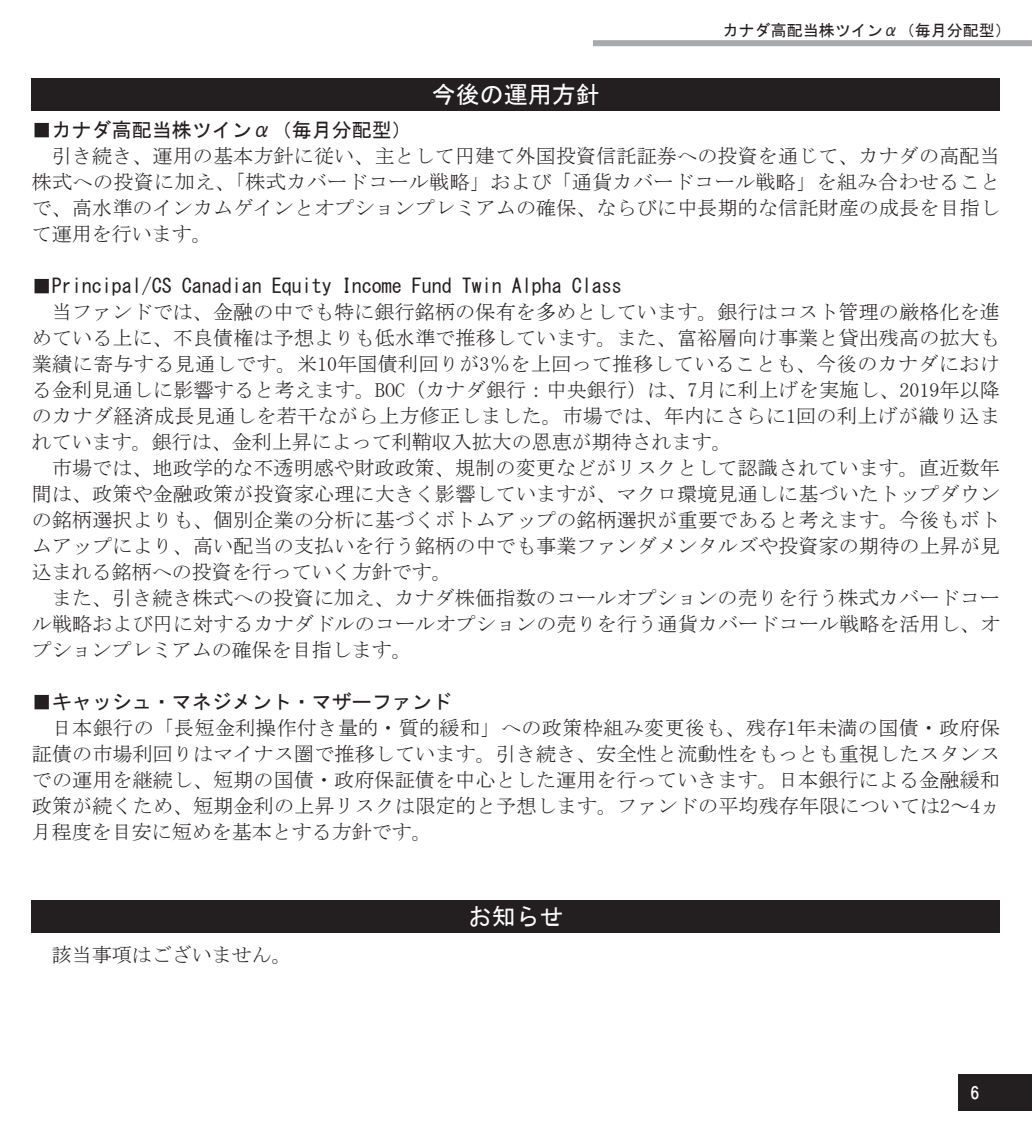
<style>
.page{position:relative;width:1032px;height:1134px;background:#fff}
.page>*{position:absolute;margin:0;border:0;box-sizing:border-box;transform-origin:0 0}
.t1{font:24px "MS Gothic";color:#fff}
.t2{font:20px/26px "MS Mincho";letter-spacing:.01em;color:#231f20;text-align:justify}
.t3{font:20px "MS Gothic";color:#231f20}
.t4{font:16.6px "HGS Gothic E";color:#fff}
.t5{font:16px "MS Gothic";color:#231f20}
</style>
<div class="page">
<div style="left:958px;top:1074px;width:74px;height:37px;background:#231f20"></div>
<div style="left:593px;top:40px;width:439px;height:6px;background:#a8a9ad"></div>
<div style="left:32px;top:78px;width:968px;height:32px;background:#231f20"></div>
<div style="left:32px;top:900px;width:968px;height:32px;background:#231f20"></div>
<p class="t1" style="left:432px;top:82px;width:169px">今後の運用方針</p>
<p class="t5" style="left:723px;top:23px;width:289px">カナダ高配当株ツインα（毎月分配型）</p>
<p class="t3" style="left:32px;top:120px;width:381px">■カナダ高配当株ツインα（毎月分配型）</p>
<p class="t2" style="left:32px;top:143px;width:970px;text-indent:20px">引き続き、運用の基本方針に従い、主として円建て外国投資信託証券への投資を通じて、カナダの高配当株式への投資に加え、「株式カバードコール戦略」および「通貨カバードコール戦略」を組み合わせることで、高水準のインカムゲインとオプションプレミアムの確保、ならびに中長期的な信託財産の成長を目指して運用を行います。</p>
<p class="t3" style="left:32px;top:276px;width:592px">■Principal/CS Canadian Equity Income Fund Twin Alpha Class</p>
<p class="t2" style="left:32px;top:299px;width:970px;text-indent:20px">当ファンドでは、金融の中でも特に銀行銘柄の保有を多めとしています。銀行はコスト管理の厳格化を進めている上に、不良債権は予想よりも低水準で推移しています。また、富裕層向け事業と貸出残高の拡大も業績に寄与する見通しです。米10年国債利回りが3％を上回って推移していることも、今後のカナダにおける金利見通しに影響すると考えます。BOC（カナダ銀行：中央銀行）は、7月に利上げを実施し、2019年以降のカナダ経済成長見通しを若干ながら上方修正しました。市場では、年内にさらに1回の利上げが織り込まれています。銀行は、金利上昇によって利鞘収入拡大の恩恵が期待されます。</p>
<p class="t2" style="left:32px;top:455px;width:970px;text-indent:20px">市場では、地政学的な不透明感や財政政策、規制の変更などがリスクとして認識されています。直近数年間は、政策や金融政策が投資家心理に大きく影響していますが、マクロ環境見通しに基づいたトップダウンの銘柄選択よりも、個別企業の分析に基づくボトムアップの銘柄選択が重要であると考えます。今後もボトムアップにより、高い配当の支払いを行う銘柄の中でも事業ファンダメンタルズや投資家の期待の上昇が見込まれる銘柄への投資を行っていく方針です。</p>
<p class="t2" style="left:32px;top:585px;width:970px;text-indent:20px">また、引き続き株式への投資に加え、カナダ株価指数のコールオプションの売りを行う株式カバードコール戦略および円に対するカナダドルのコールオプションの売りを行う通貨カバードコール戦略を活用し、オプションプレミアムの確保を目指します。</p>
<p class="t3" style="left:32px;top:692px;width:421px">■キャッシュ・マネジメント・マザーファンド</p>
<p class="t2" style="left:32px;top:715px;width:970px;text-indent:20px">日本銀行の「長短金利操作付き量的・質的緩和」への政策枠組み変更後も、残存1年未満の国債・政府保証債の市場利回りはマイナス圏で推移しています。引き続き、安全性と流動性をもっとも重視したスタンスでの運用を継続し、短期の国債・政府保証債を中心とした運用を行っていきます。日本銀行による金融緩和政策が続くため、短期金利の上昇リスクは限定的と予想します。ファンドの平均残存年限については2～4ヵ月程度を目安に短めを基本とする方針です。</p>
<p class="t2" style="left:52px;top:942px;width:241px">該当事項はございません。</p>
<p class="t1" style="left:468px;top:904px;width:97px">お知らせ</p>
<p class="t4" style="left:970px;top:1085px;width:11px">6</p>
</div>
